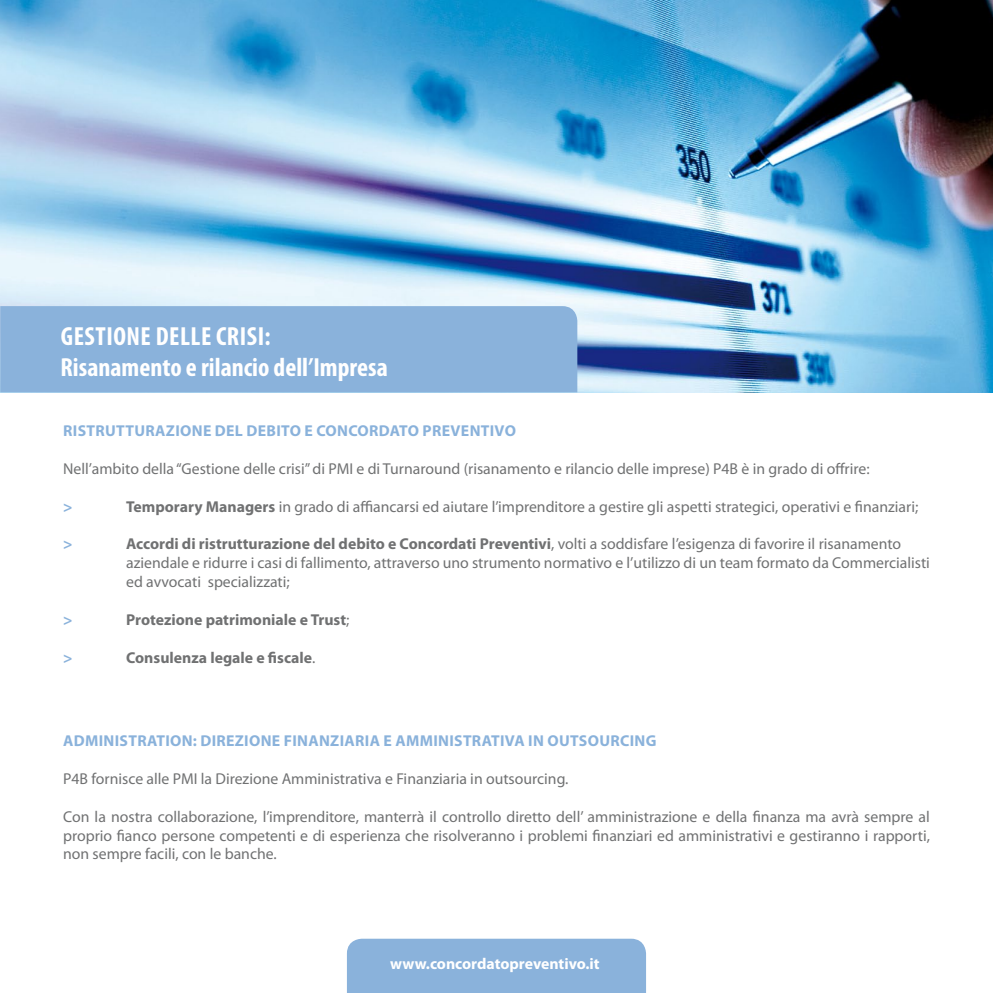
<style>
.page{position:relative;width:993px;height:993px;background:#fff}
.page>*{position:absolute;margin:0;border:0;box-sizing:border-box;transform-origin:0 0}
.t1{font:700 condensed 26.25px/31.5px "Myriad Pro";color:#fff}
.t2{font:15.75px/18.9px "Myriad Pro";color:#707172}
.t3{font:700 15.75px "Myriad Pro";letter-spacing:.02em;color:#8ab2db}
.t4{font:700 15.75px "Myriad Pro";color:#707172}
.t5{font:700 15.75px "Myriad Pro";color:#fff}
.s1{font-weight:700}
.s2{font-weight:400}
</style>
<div class="page">
<img style="left:0;top:0;width:992px;height:392px">
<div style="left:0;top:306px;width:577px;height:86px;background:#8ab2db"></div>
<div style="left:347px;top:938px;width:299px;height:54px;background:#8ab2db"></div>
<h1 class="t1" style="left:61px;top:319px;width:24px">GESTIO</h1>
<h1 class="t1" style="left:126px;top:319px;width:54px">NE DELLE</h1>
<h1 class="t1" style="left:61px;top:319px;width:328px;text-indent:155px">CRISI:<br>Risanamento e rilancio dell’Impresa</h1>
<p class="t3" style="left:63px;top:420px;width:19px">Ristr</p>
<p class="t3" style="left:105px;top:420px;width:51px">utturazione</p>
<p class="t3" style="left:215px;top:420px;width:10px">del</p>
<p class="t3" style="left:246px;top:420px;width:39px">debito</p>
<p class="t3" style="left:304px;top:420px;width:24px">e concordato</p>
<p class="t3" style="left:422px;top:420px;width:11px">preventivo</p>
<p class="t2" style="left:63px;top:458px;width:807px">Nell’ambito della “Gestione delle crisi” di PMI e di Turnaround (risanamento e rilancio delle imprese) P4B è in grado di offrire:</p>
<p class="t3" style="left:63px;top:495px;width:11px">&gt;</p>
<p class="t2" style="left:126px;top:496px;width:793px"><span class="s1">Temporary Managers</span> in grado di affiancarsi ed aiutare l’imprenditore a gestire gli aspetti strategici, operativi e finanziari;</p>
<p class="t3" style="left:63px;top:533px;width:11px">&gt;</p>
<p class="t2" style="left:126px;top:534px;width:805px"><span class="s1">Accordi di ristrutturazione del debito e Concordati Preventivi</span>, volti a soddisfare l’esigenza di favorire il risanamento aziendale e ridurre i casi di fallimento, attraverso uno strumento normativo e l’utilizzo di un team formato da Commercialisti ed avvocati specializzati;</p>
<p class="t3" style="left:63px;top:609px;width:11px">&gt;</p>
<p class="t4" style="left:126px;top:609px;width:225px">Protezione patrimoniale e Trust<span class="s2">;</span></p>
<p class="t3" style="left:63px;top:647px;width:11px">&gt;</p>
<p class="t4" style="left:126px;top:647px;width:191px">Consulenza legale e fiscale<span class="s2">.</span></p>
<p class="t3" style="left:63px;top:730px;width:21px">Administration</p>
<p class="t3" style="left:193px;top:730px;width:18px">: direzione</p>
<p class="t3" style="left:284px;top:730px;width:10px">finanziaria</p>
<p class="t3" style="left:383px;top:730px;width:23px">e amministrativa</p>
<p class="t3" style="left:528px;top:730px;width:53px">in outso</p>
<p class="t3" style="left:599px;top:730px;width:21px">urcing</p>
<p class="t2" style="left:63px;top:768px;width:507px">P4B fornisce alle PMI la Direzione Amministrativa e Finanziaria in outsourcing.</p>
<p class="t2" style="left:63px;top:806px;width:868px;text-align:justify">Con la nostra collaborazione, l’imprenditore, manterrà il controllo diretto dell’ amministrazione e della finanza ma avrà sempre al proprio fianco persone competenti e di esperienza che risolveranno i problemi finanziari ed amministrativi e gestiranno i rapporti, non sempre facili, con le banche.</p>
<p class="t5" style="left:390px;top:952px;width:211px">www.concordatopreventivo.it</p>
</div>
